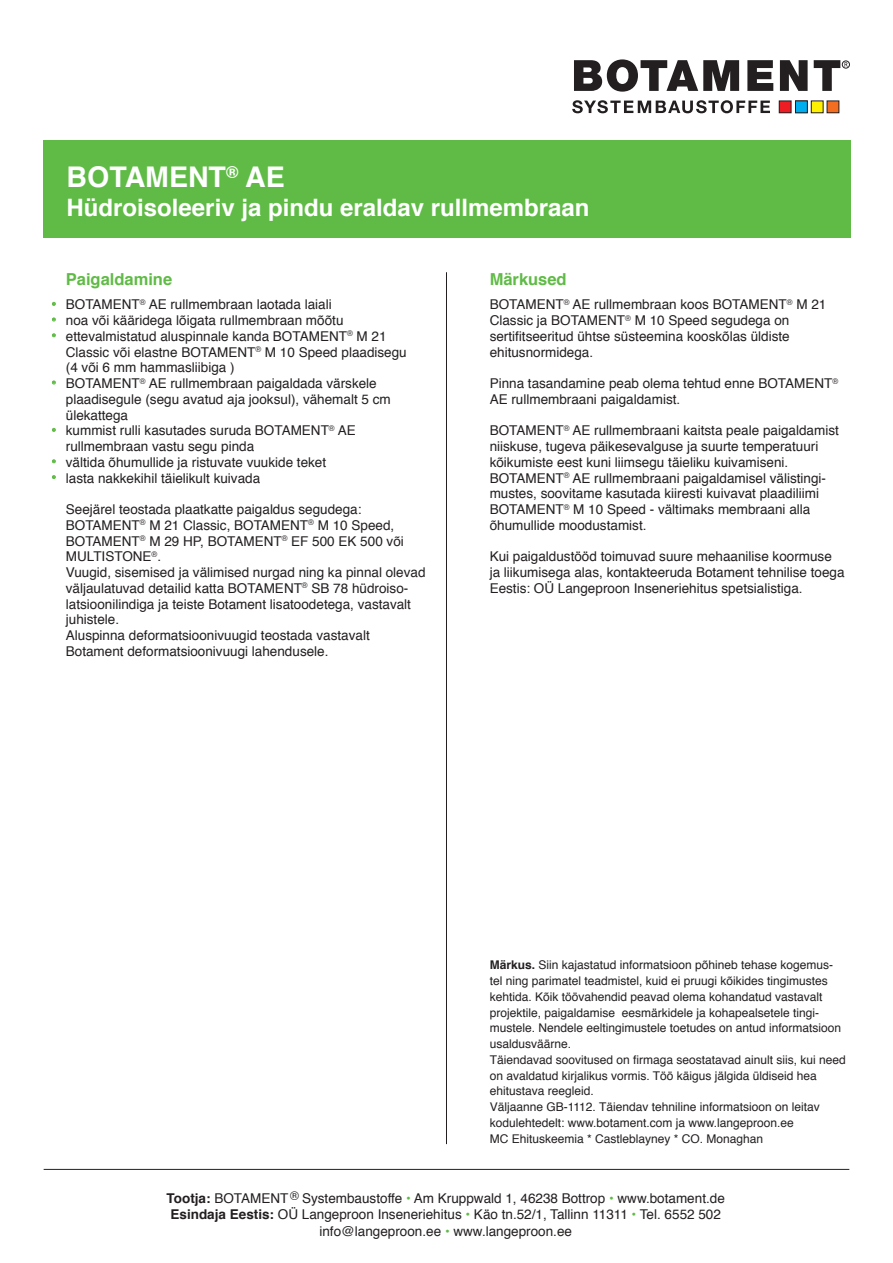
<style>
.page{position:relative;width:893px;height:1263px;background:#fff}
.page>*{position:absolute;margin:0;border:0;box-sizing:border-box;transform-origin:0 0}
.t1{font:700 28.5px "Helvetica";color:#fff}
.t2{font:700 24px "Helvetica";color:#fff}
.t3{font:700 16.5px "Helvetica";color:#60bb46}
.t4{font:13.5px/15.8px "Helvetica";color:#231f20}
.t5{font:13.5px/15.8px "Helvetica";color:#60bb46;text-align:justify}
.t6{font:12px/15.8px "Helvetica";color:#231f20}
.s1{font-weight:700}
.s2{color:#60bb46}
</style>
<div class="page">
<div style="left:43px;top:140px;width:807px;height:98px;background:#60bb46"></div>
<hr style="left:44px;top:1169px;width:805px;height:1px;background:#231f20">
<hr style="left:446px;top:272px;width:1px;height:872px;background:#231f20">
<div style="left:842px;top:61px;width:8px;height:7px;border:1px solid #231f20;border-radius:50%"></div>
<svg style="left:574px;top:59px;width:165px;height:33px"></svg>
<svg style="left:747px;top:60px;width:26px;height:31px"></svg>
<svg style="left:780px;top:60px;width:28px;height:31px"></svg>
<svg style="left:814px;top:60px;width:34px;height:31px"></svg>
<svg style="left:572px;top:100px;width:198px;height:13px"></svg>
<svg style="left:795px;top:100px;width:13px;height:1px"></svg>
<div style="left:795px;top:101px;width:12px;height:12px;background:#00aeef"></div>
<div style="left:795px;top:101px;width:13px;height:12px;border:1px solid #231f20"></div>
<div style="left:811px;top:101px;width:12px;height:12px;background:#fff101"></div>
<div style="left:811px;top:101px;width:12px;height:12px;border:1px solid #231f20"></div>
<div style="left:827px;top:101px;width:12px;height:12px;background:#f36e21"></div>
<div style="left:827px;top:101px;width:12px;height:12px;border:1px solid #231f20"></div>
<div style="left:779px;top:101px;width:12px;height:12px;background:#ee1d23"></div>
<div style="left:779px;top:101px;width:12px;height:12px;border:1px solid #231f20"></div>
<svg style="left:52px;top:302px;width:4px;height:4px"></svg>
<svg style="left:52px;top:317px;width:4px;height:5px"></svg>
<svg style="left:52px;top:333px;width:4px;height:5px"></svg>
<svg style="left:52px;top:380px;width:4px;height:5px"></svg>
<svg style="left:52px;top:428px;width:4px;height:4px"></svg>
<svg style="left:52px;top:459px;width:4px;height:5px"></svg>
<svg style="left:52px;top:475px;width:4px;height:4px"></svg>
<h1 class="t1" style="left:67px;top:154px;width:220px">BOTAMENT<sup>®</sup> AE</h1>
<h2 class="t2" style="left:67px;top:188px;width:524px">Hüdroisoleeriv ja pindu eraldav rullmembraan</h2>
<p class="t5" style="left:51px;top:296px;width:6px">• • •</p>
<p class="t5" style="left:51px;top:375px;width:6px">•</p>
<p class="t5" style="left:51px;top:422px;width:6px">•</p>
<p class="t5" style="left:51px;top:454px;width:6px">• •</p>
<p class="t3" style="left:66px;top:266px;width:108px">Paigaldamine</p>
<p class="t4" style="left:66px;top:297px;width:342px">BOTAMENT<sup>®</sup> AE rullmembraan laotada laiali<br>noa või kääridega lõigata rullmembraan mõõtu ettevalmistatud aluspinnale kanda BOTAMENT<sup>®</sup> M 21<br>Classic või elastne BOTAMENT<sup>®</sup> M 10 Speed plaadisegu (4 või 6 mm hammasliibiga )<br>BOTAMENT<sup>®</sup> AE rullmembraan paigaldada värskele plaadisegule (segu avatud aja jooksul), vähemalt 5 cm ülekattega<br>kummist rulli kasutades suruda BOTAMENT<sup>®</sup> AE rullmembraan vastu segu pinda<br>vältida õhumullide ja ristuvate vuukide teket<br>lasta nakkekihil täielikult kuivada</p>
<p class="t4" style="left:66px;top:502px;width:361px">Seejärel teostada plaatkatte paigaldus segudega:<br>BOTAMENT<sup>®</sup> M 21 Classic, BOTAMENT<sup>®</sup> M 10 Speed, BOTAMENT<sup>®</sup> M 29 HP, BOTAMENT<sup>®</sup> EF 500 EK 500 või MULTISTONE<sup>®</sup>.<br>Vuugid, sisemised ja välimised nurgad ning ka pinnal olevad väljaulatuvad detailid katta BOTAMENT<sup>®</sup> SB 78 hüdroiso&shy;latsioonilindiga ja teiste Botament lisatoodetega, vastavalt juhistele.<br>Aluspinna deformatsioonivuugid teostada vastavalt Botament deformatsioonivuugi lahendusele.</p>
<p class="t3" style="left:490px;top:266px;width:79px">Märkused</p>
<p class="t4" style="left:490px;top:297px;width:338px">BOTAMENT<sup>®</sup> AE rullmembraan koos BOTAMENT<sup>®</sup> M 21<br>Classic ja BOTAMENT<sup>®</sup> M 10 Speed segudega on sertifitseeritud ühtse süsteemina kooskõlas üldiste ehitusnormidega.</p>
<p class="t4" style="left:490px;top:376px;width:350px">Pinna tasandamine peab olema tehtud enne BOTAMENT<sup>®<br></sup>AE rullmembraani paigaldamist.</p>
<p class="t4" style="left:490px;top:423px;width:351px">BOTAMENT<sup>®</sup> AE rullmembraani kaitsta peale paigaldamist niiskuse, tugeva päikesevalguse ja suurte temperatuuri kõikumiste eest kuni liimsegu täieliku kuivamiseni.<br>BOTAMENT<sup>®</sup> AE rullmembraani paigaldamisel välistingi&shy;mustes, soovitame kasutada kiiresti kuivavat plaadiliimi BOTAMENT<sup>®</sup> M 10 Speed - vältimaks membraani alla õhumullide moodustamist.</p>
<p class="t4" style="left:490px;top:549px;width:356px">Kui paigaldustööd toimuvad suure mehaanilise koormuse ja liikumisega alas, kontakteeruda Botament tehnilise toega<br>Eestis: OÜ Langeproon Inseneriehitus spetsialistiga.</p>
<p class="t6" style="left:490px;top:958px;width:358px"><span class="s1">Märkus.</span> Siin kajastatud informatsioon põhineb tehase kogemus&shy;tel ning parimatel teadmistel, kuid ei pruugi kõikides tingimustes kehtida. Kõik töövahendid peavad olema kohandatud vastavalt projektile, paigaldamise eesmärkidele ja kohapealsetele tingi&shy;mustele. Nendele eeltingimustele toetudes on antud informatsioon usaldusväärne.<br>Täiendavad soovitused on firmaga seostatavad ainult siis, kui need on avaldatud kirjalikus vormis. Töö käigus jälgida üldiseid hea ehitustava reegleid.<br>Väljaanne GB-1112. Täiendav tehniline informatsioon on leitav kodulehtedelt: www.botament.com ja www.langeproon.ee<br>MC Ehituskeemia * Castleblayney * CO. Monaghan</p>
<p class="t4" style="left:167px;top:1191px;width:560px;line-height:16.2px;text-align:center"><span class="s1">Tootja:</span> BOTAMENT <sup>®</sup> Systembaustoffe <span class="s2">•</span> Am Kruppwald 1, 46238 Bottrop <span class="s2">•</span> www.botament.de<br><span class="s1">Esindaja Eestis:</span> OÜ Langeproon Inseneriehitus <span class="s2">•</span> Käo tn.52/1, Tallinn 11311 <span class="s2">•</span> Tel. 6552 502 info@langeproon.ee <span class="s2">•</span> www.langeproon.ee</p>
</div>
